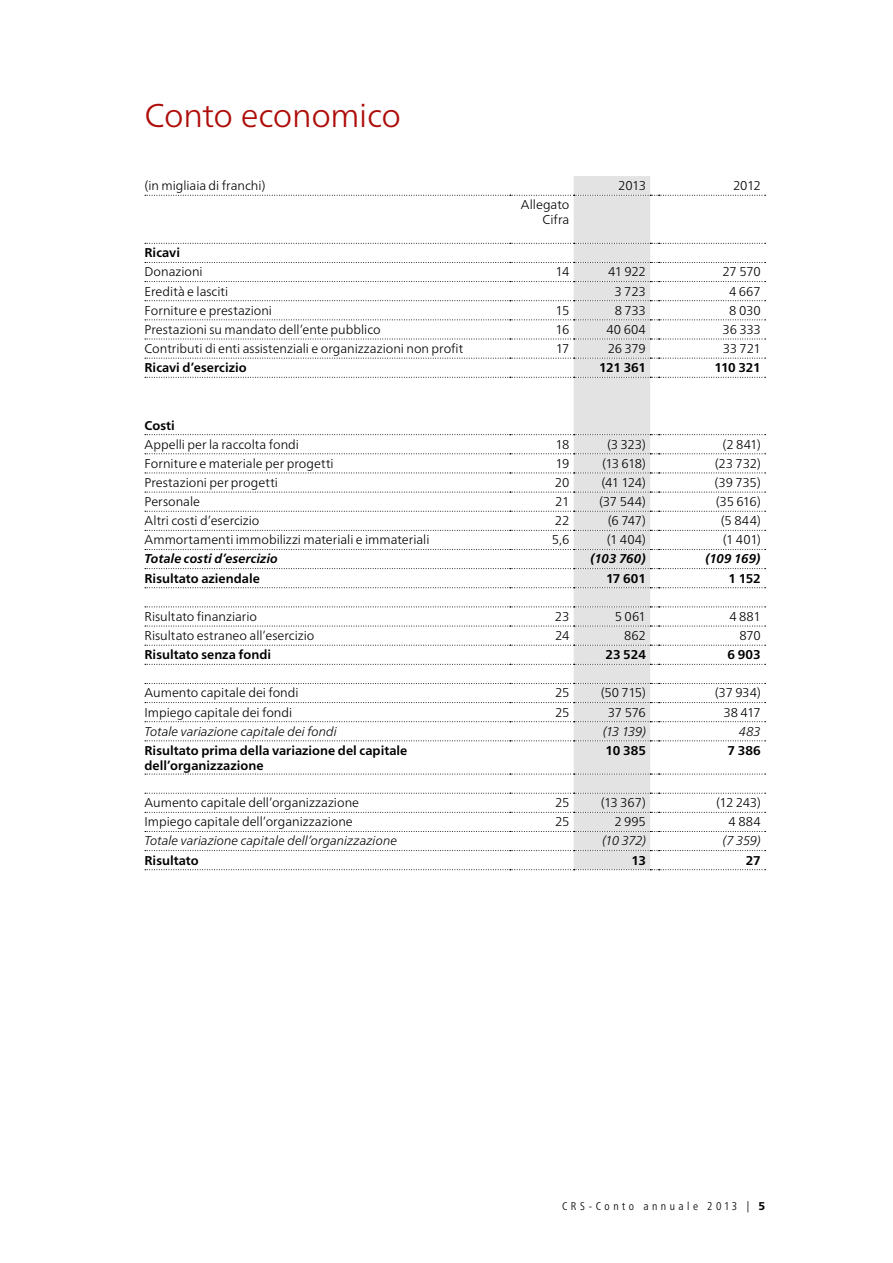
<style>
.page{position:relative;width:893px;height:1263px;background:#fff}
.page>*{position:absolute;margin:0;border:0;box-sizing:border-box;transform-origin:0 0}
.t1{font:300 33px "Frutiger Neue LTW1 G";letter-spacing:-.01em;color:#ae0d09}
.t2{font:300 12.75px/15px "Frutiger Neue LTW1 G";color:#000;text-align:right}
.t3{font:700 12.75px/15px "Frutiger Neue LTW1 G";color:#000}
.t4{font:italic 300 12.75px "Frutiger Neue LTW1 G";color:#000}
.t5{font:italic 700 12.75px "Frutiger Neue LTW1 G";letter-spacing:.005em;color:#000}
.t6{font:300 condensed 11.25px "Frutiger Neue LTW1 G";letter-spacing:.315em;color:#000}
.s1{font-weight:800;font-stretch:normal}
</style>
<div class="page">
<div style="left:574px;top:176px;width:76px;height:693px;background:#e3e3e3"></div>
<svg style="left:145px;top:195px;width:621px;height:1px"></svg>
<svg style="left:145px;top:262px;width:621px;height:1px"></svg>
<svg style="left:145px;top:281px;width:621px;height:1px"></svg>
<svg style="left:145px;top:300px;width:621px;height:1px"></svg>
<svg style="left:145px;top:319px;width:621px;height:1px"></svg>
<svg style="left:145px;top:339px;width:621px;height:1px"></svg>
<svg style="left:145px;top:434px;width:621px;height:1px"></svg>
<svg style="left:145px;top:626px;width:621px;height:1px"></svg>
<svg style="left:145px;top:645px;width:621px;height:1px"></svg>
<svg style="left:145px;top:702px;width:621px;height:1px"></svg>
<svg style="left:145px;top:721px;width:621px;height:1px"></svg>
<svg style="left:145px;top:740px;width:621px;height:1px"></svg>
<svg style="left:145px;top:453px;width:621px;height:1px"></svg>
<svg style="left:145px;top:473px;width:621px;height:1px"></svg>
<svg style="left:145px;top:492px;width:621px;height:1px"></svg>
<svg style="left:145px;top:511px;width:621px;height:1px"></svg>
<svg style="left:145px;top:606px;width:621px;height:1px"></svg>
<svg style="left:145px;top:664px;width:621px;height:1px"></svg>
<svg style="left:145px;top:683px;width:621px;height:1px"></svg>
<svg style="left:145px;top:774px;width:621px;height:1px"></svg>
<svg style="left:145px;top:793px;width:621px;height:1px"></svg>
<svg style="left:145px;top:812px;width:621px;height:1px"></svg>
<svg style="left:145px;top:831px;width:621px;height:1px"></svg>
<svg style="left:145px;top:850px;width:621px;height:1px"></svg>
<svg style="left:145px;top:530px;width:621px;height:1px"></svg>
<svg style="left:145px;top:549px;width:621px;height:1px"></svg>
<svg style="left:145px;top:568px;width:621px;height:1px"></svg>
<svg style="left:145px;top:587px;width:621px;height:1px"></svg>
<svg style="left:145px;top:243px;width:621px;height:1px"></svg>
<svg style="left:145px;top:358px;width:621px;height:1px"></svg>
<svg style="left:145px;top:869px;width:621px;height:1px"></svg>
<svg style="left:145px;top:377px;width:621px;height:1px"></svg>
<h1 class="t1" style="left:145px;top:95px;width:258px">Conto economico</h1>
<p class="t2" style="left:145px;top:178px;width:122px">(in migliaia di franchi)</p>
<p class="t2" style="left:618px;top:178px;width:29px">2013</p>
<p class="t2" style="left:733px;top:178px;width:29px">2012</p>
<p class="t2" style="left:521px;top:197px;width:50px">Allegato<br>Cifra</p>
<p class="t3" style="left:145px;top:245px;width:37px">Ricavi</p>
<p class="t2" style="left:145px;top:264px;width:60px">Donazioni</p>
<p class="t2" style="left:555px;top:264px;width:15px">14</p>
<p class="t2" style="left:608px;top:264px;width:39px">41 922</p>
<p class="t2" style="left:723px;top:264px;width:40px">27 570</p>
<p class="t2" style="left:145px;top:283px;width:85px">Eredità e lasciti</p>
<p class="t2" style="left:615px;top:283px;width:33px">3 723</p>
<p class="t2" style="left:729px;top:283px;width:33px">4 667</p>
<p class="t2" style="left:145px;top:303px;width:129px">Forniture e prestazioni</p>
<p class="t2" style="left:556px;top:303px;width:15px">15</p>
<p class="t2" style="left:615px;top:303px;width:33px">8 733</p>
<p class="t2" style="left:729px;top:303px;width:33px">8 030</p>
<p class="t2" style="left:145px;top:322px;width:238px">Prestazioni su mandato dell’ente pubblico</p>
<p class="t2" style="left:555px;top:322px;width:15px">16</p>
<p class="t2" style="left:606px;top:322px;width:41px">40 604</p>
<p class="t2" style="left:722px;top:322px;width:40px">36 333</p>
<p class="t2" style="left:145px;top:341px;width:320px">Contributi di enti assistenziali e organizzazioni non profit</p>
<p class="t2" style="left:556px;top:341px;width:15px">17</p>
<p class="t2" style="left:608px;top:341px;width:40px">26 379</p>
<p class="t2" style="left:723px;top:341px;width:39px">33 721</p>
<p class="t3" style="left:145px;top:360px;width:104px">Ricavi d’esercizio</p>
<p class="t3" style="left:599px;top:360px;width:48px">121 361</p>
<p class="t3" style="left:714px;top:360px;width:48px">110 321</p>
<p class="t3" style="left:145px;top:417px;width:32px">Costi</p>
<p class="t2" style="left:145px;top:437px;width:156px">Appelli per la raccolta fondi</p>
<p class="t2" style="left:555px;top:437px;width:16px">18</p>
<p class="t2" style="left:607px;top:437px;width:40px">(3 323)</p>
<p class="t2" style="left:723px;top:437px;width:40px">(2 841)</p>
<p class="t2" style="left:145px;top:456px;width:191px">Forniture e materiale per progetti</p>
<p class="t2" style="left:555px;top:456px;width:15px">19</p>
<p class="t2" style="left:602px;top:456px;width:45px">(13 618)</p>
<p class="t2" style="left:715px;top:456px;width:48px">(23 732)</p>
<p class="t2" style="left:145px;top:475px;width:135px">Prestazioni per progetti</p>
<p class="t2" style="left:555px;top:475px;width:16px">20</p>
<p class="t2" style="left:601px;top:475px;width:46px">(41 124)</p>
<p class="t2" style="left:715px;top:475px;width:48px">(39 735)</p>
<p class="t2" style="left:145px;top:494px;width:57px">Personale</p>
<p class="t2" style="left:555px;top:494px;width:16px">21</p>
<p class="t2" style="left:599px;top:494px;width:48px">(37 544)</p>
<p class="t2" style="left:716px;top:494px;width:47px">(35 616)</p>
<p class="t2" style="left:145px;top:513px;width:116px">Altri costi d’esercizio</p>
<p class="t2" style="left:555px;top:513px;width:16px">22</p>
<p class="t2" style="left:608px;top:513px;width:40px">(6 747)</p>
<p class="t2" style="left:721px;top:513px;width:41px">(5 844)</p>
<p class="t2" style="left:145px;top:532px;width:286px">Ammortamenti immobilizzi materiali e immateriali</p>
<p class="t2" style="left:552px;top:532px;width:19px">5,6</p>
<p class="t2" style="left:607px;top:532px;width:41px">(1 404)</p>
<p class="t2" style="left:723px;top:532px;width:39px">(1 401)</p>
<p class="t5" style="left:145px;top:551px;width:135px">Totale costi d’esercizio</p>
<p class="t5" style="left:591px;top:551px;width:57px">(103 760)</p>
<p class="t5" style="left:705px;top:551px;width:57px">(109 169)</p>
<p class="t3" style="left:145px;top:571px;width:117px">Risultato aziendale</p>
<p class="t3" style="left:606px;top:571px;width:41px">17 601</p>
<p class="t3" style="left:728px;top:571px;width:34px">1 152</p>
<p class="t2" style="left:145px;top:609px;width:114px">Risultato finanziario</p>
<p class="t2" style="left:555px;top:609px;width:16px">23</p>
<p class="t2" style="left:615px;top:609px;width:33px">5 061</p>
<p class="t2" style="left:729px;top:609px;width:33px">4 881</p>
<p class="t2" style="left:145px;top:628px;width:171px">Risultato estraneo all’esercizio</p>
<p class="t2" style="left:555px;top:628px;width:16px">24</p>
<p class="t2" style="left:624px;top:628px;width:23px">862</p>
<p class="t2" style="left:739px;top:628px;width:23px">870</p>
<p class="t3" style="left:145px;top:647px;width:128px">Risultato senza fondi</p>
<p class="t3" style="left:606px;top:647px;width:42px">23 524</p>
<p class="t3" style="left:727px;top:647px;width:35px">6 903</p>
<p class="t2" style="left:145px;top:685px;width:156px">Aumento capitale dei fondi</p>
<p class="t2" style="left:555px;top:685px;width:16px">25</p>
<p class="t2" style="left:601px;top:685px;width:47px">(50 715)</p>
<p class="t2" style="left:715px;top:685px;width:48px">(37 934)</p>
<p class="t2" style="left:145px;top:704px;width:149px">Impiego capitale dei fondi</p>
<p class="t2" style="left:555px;top:704px;width:16px">25</p>
<p class="t2" style="left:608px;top:704px;width:39px">37 576</p>
<p class="t2" style="left:723px;top:704px;width:39px">38 417</p>
<p class="t4" style="left:145px;top:724px;width:194px">Totale variazione capitale dei fondi</p>
<p class="t4" style="left:603px;top:724px;width:44px">(13 139)</p>
<p class="t4" style="left:739px;top:724px;width:23px">483</p>
<p class="t3" style="left:145px;top:743px;width:264px">Risultato prima della variazione del capitale dell’organizzazione</p>
<p class="t3" style="left:606px;top:743px;width:42px">10 385</p>
<p class="t3" style="left:727px;top:743px;width:35px">7 386</p>
<p class="t2" style="left:145px;top:795px;width:216px">Aumento capitale dell’organizzazione</p>
<p class="t2" style="left:555px;top:795px;width:16px">25</p>
<p class="t2" style="left:601px;top:795px;width:47px">(13 367)</p>
<p class="t2" style="left:716px;top:795px;width:46px">(12 243)</p>
<p class="t2" style="left:145px;top:814px;width:210px">Impiego capitale dell’organizzazione</p>
<p class="t2" style="left:555px;top:814px;width:16px">25</p>
<p class="t2" style="left:614px;top:814px;width:33px">2 995</p>
<p class="t2" style="left:729px;top:814px;width:34px">4 884</p>
<p class="t4" style="left:145px;top:833px;width:254px">Totale variazione capitale dell’organizzazione</p>
<p class="t4" style="left:602px;top:833px;width:45px">(10 372)</p>
<p class="t4" style="left:723px;top:833px;width:39px">(7 359)</p>
<p class="t3" style="left:145px;top:852px;width:56px">Risultato</p>
<p class="t3" style="left:631px;top:852px;width:16px">13</p>
<p class="t3" style="left:746px;top:852px;width:17px">27</p>
<p class="t6" style="left:562px;top:1199px;width:205px">CRS-Conto annuale 2013 | <span class="s1">5</span></p>
</div>
